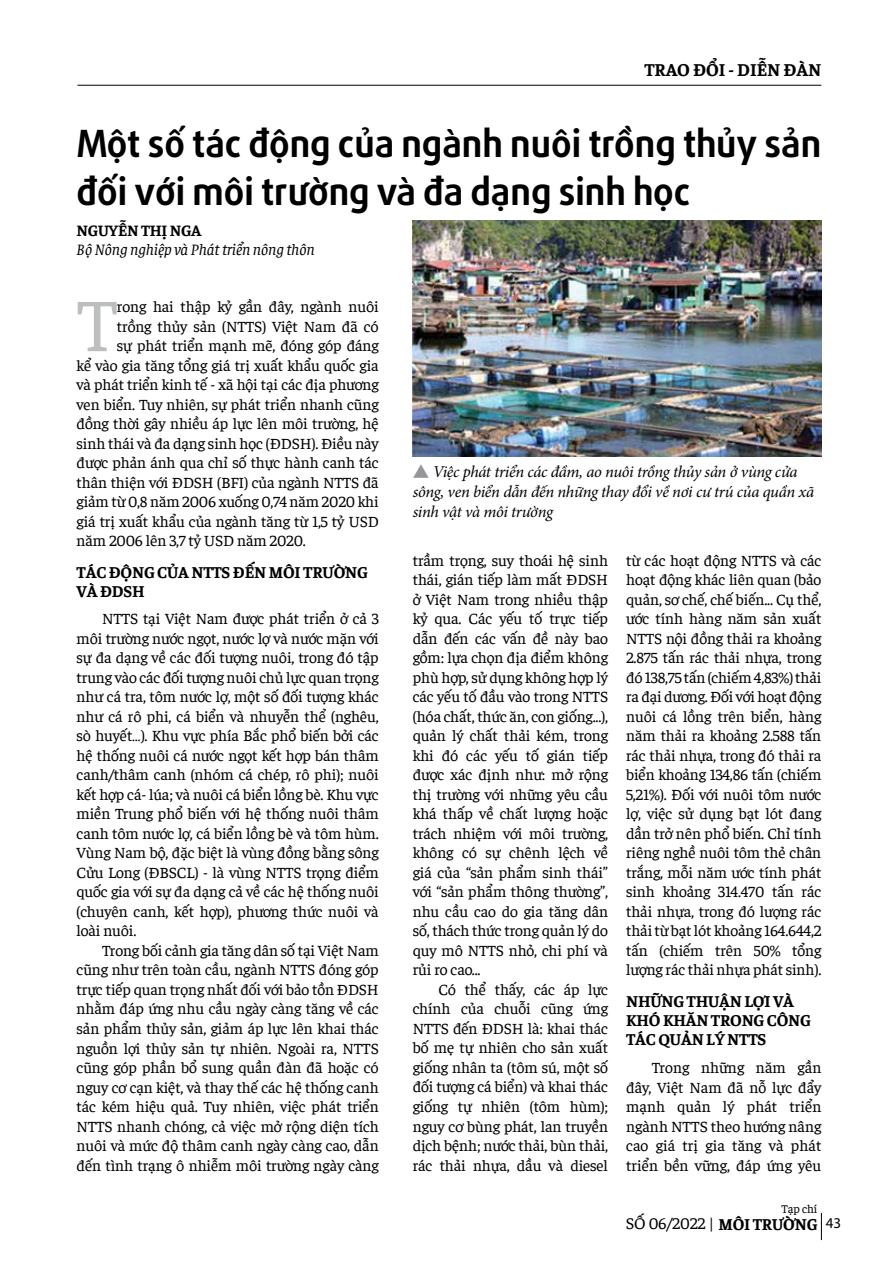
<style>
.page{position:relative;width:881px;height:1272px;background:#fff}
.page>*{position:absolute;margin:0;border:0;box-sizing:border-box;transform-origin:0 0}
.t1{font:75.9px "Faustina";color:#bcbec0}
.t2{font:700 37.5px/48px "UTM Daxline";color:#000}
.t3{font:700 18px "Faustina";color:#000}
.t4{font:italic 16.5px/19.8px "Minion Pro";letter-spacing:-.02em;color:#000}
.t5{font:700 16.5px/18.8px "Faustina";letter-spacing:-.01em;color:#000}
.t6{font:16.5px "Faustina";letter-spacing:-.01em;color:#000}
.t7{font:15.75px/19.5px "Faustina";letter-spacing:-.01em;color:#000;text-align:justify}
.t8{font:italic 15.75px "Faustina";letter-spacing:-.01em;color:#000}
.t9{font:700 15.75px "Faustina";letter-spacing:-.01em;color:#000}
.t10{font:15px "Myriad Pro";color:#000}
.t11{font:12px "Faustina";letter-spacing:-.01em;color:#000}
.s1{font-weight:700}
</style>
<div class="page">
<svg style="left:820px;top:1213px;width:1px;height:26px"></svg>
<hr style="left:77px;top:85px;width:744px;height:1px;background:#000">
<img style="left:412px;top:220px;width:409px;height:237px">
<p class="t3" style="left:644px;top:57px;width:178px">TRAO ĐỔI - DIỄN ĐÀN</p>
<h2 class="t2" style="left:77px;top:117px;width:745px">Một số tác động của ngành nuôi trồng thủy sản đối với môi trường và đa dạng sinh học</h2>
<p class="t9" style="left:77px;top:220px;width:126px">NGUYỄN THỊ NGA</p>
<p class="t8" style="left:77px;top:239px;width:239px">Bộ Nông nghiệp và Phát triển nông thôn</p>
<h1 class="t1" style="left:77px;top:274px;width:43px">T</h1>
<p class="t7" style="left:117px;top:296px;width:263px">rong hai thập kỷ gần đây, ngành nuôi</p>
<p class="t7" style="left:117px;top:315px;width:263px">trồng thủy sản (NTTS) Việt Nam đã có</p>
<p class="t7" style="left:117px;top:335px;width:263px">sự phát triển mạnh mẽ, đóng góp đáng</p>
<p class="t7" style="left:77px;top:354px;width:303px">kể vào gia tăng tổng giá trị xuất khẩu quốc gia</p>
<p class="t7" style="left:77px;top:374px;width:303px">và phát triển kinh tế - xã hội tại các địa phương</p>
<p class="t7" style="left:77px;top:393px;width:303px">ven biển. Tuy nhiên, sự phát triển nhanh cũng</p>
<p class="t7" style="left:77px;top:413px;width:303px">đồng thời gây nhiều áp lực lên môi trường, hệ</p>
<p class="t7" style="left:77px;top:432px;width:303px">sinh thái và đa dạng sinh học (ĐDSH). Điều này</p>
<p class="t7" style="left:77px;top:452px;width:303px">được phản ánh qua chỉ số thực hành canh tác</p>
<p class="t7" style="left:77px;top:471px;width:299px">thân thiện với ĐDSH (BFI) của ngành NTTS đã</p>
<p class="t7" style="left:77px;top:491px;width:303px">giảm từ 0,8 năm 2006 xuống 0,74 năm 2020 khi</p>
<p class="t7" style="left:77px;top:510px;width:303px">giá trị xuất khẩu của ngành tăng từ 1,5 tỷ USD</p>
<p class="t7" style="left:77px;top:530px;width:231px">năm 2006 lên 3,7 tỷ USD năm 2020.</p>
<p class="t5" style="left:77px;top:561px;width:292px">TÁC ĐỘNG CỦA NTTS ĐẾN MÔI TRƯỜNG<br>VÀ ĐDSH</p>
<p class="t7" style="left:77px;top:608px;width:303px;text-indent:26px">NTTS tại Việt Nam được phát triển ở cả 3 môi trường nước ngọt, nước lợ và nước mặn với sự đa dạng về các đối tượng nuôi, trong đó tập trung vào các đối tượng nuôi chủ lực quan trọng như cá tra, tôm nước lợ, một số đối tượng khác như cá rô phi, cá biển và nhuyễn thể (nghêu, sò huyết…). Khu vực phía Bắc phổ biến bởi các hệ thống nuôi cá nước ngọt kết hợp bán thâm canh/thâm canh (nhóm cá chép, rô phi); nuôi kết hợp cá- lúa; và nuôi cá biển lồng bè. Khu vực miền Trung phổ biến với hệ thống nuôi thâm canh tôm nước lợ, cá biển lồng bè và tôm hùm.<br>Vùng Nam bộ, đặc biệt là vùng đồng bằng sông Cửu Long (ĐBSCL) - là vùng NTTS trọng điểm quốc gia với sự đa dạng cả về các hệ thống nuôi (chuyên canh, kết hợp), phương thức nuôi và loài nuôi.</p>
<p class="t7" style="left:77px;top:939px;width:303px;text-indent:26px">Trong bối cảnh gia tăng dân số tại Việt Nam cũng như trên toàn cầu, ngành NTTS đóng góp trực tiếp quan trọng nhất đối với bảo tồn ĐDSH nhằm đáp ứng nhu cầu ngày càng tăng về các sản phẩm thủy sản, giảm áp lực lên khai thác nguồn lợi thủy sản tự nhiên. Ngoài ra, NTTS cũng góp phần bổ sung quần đàn đã hoặc có nguy cơ cạn kiệt, và thay thế các hệ thống canh tác kém hiệu quả. Tuy nhiên, việc phát triển NTTS nhanh chóng, cả việc mở rộng diện tích nuôi và mức độ thâm canh ngày càng cao, dẫn đến tình trạng ô nhiễm môi trường ngày càng</p>
<p class="t4" style="left:412px;top:462px;width:402px;text-indent:20px">Việc phát triển các đầm, ao nuôi trồng thủy sản ở vùng cửa sông, ven biển dẫn đến những thay đổi về nơi cư trú của quần xã sinh vật và môi trường</p>
<p class="t7" style="left:412px;top:549px;width:197px;text-align:left">trầm trọng, suy thoái hệ sinh thái, gián tiếp làm mất ĐDSH ở Việt Nam trong nhiều thập kỷ qua. Các yếu tố trực tiếp dẫn đến các vấn đề này bao gồm: lựa chọn địa điểm không phù hợp, sử dụng không hợp lý các yếu tố đầu vào trong NTTS (hóa chất, thức ăn, con giống...), quản lý chất thải kém, trong khi đó các yếu tố gián tiếp được xác định như: mở rộng thị trường với những yêu cầu khá thấp về chất lượng hoặc trách nhiệm với môi trường, không có sự chênh lệch về giá của “sản phẩm sinh thái” với “sản phẩm thông thường”, nhu cầu cao do gia tăng dân số, thách thức trong quản lý do quy mô NTTS nhỏ, chi phí và rủi ro cao...</p>
<p class="t7" style="left:412px;top:978px;width:197px;text-align:left;text-indent:26px">Có thể thấy, các áp lực chính của chuỗi cũng ứng<br>NTTS đến ĐDSH là: khai thác bố mẹ tự nhiên cho sản xuất giống nhân ta (tôm sú, một số đối tượng cá biển) và khai thác giống tự nhiên (tôm hùm); nguy cơ bùng phát, lan truyền dịch bệnh; nước thải, bùn thải, rác thải nhựa, dầu và diesel</p>
<p class="t7" style="left:626px;top:549px;width:197px">từ các hoạt động NTTS và các hoạt động khác liên quan (bảo quản, sơ chế, chế biến... Cụ thể, ước tính hàng năm sản xuất NTTS nội đồng thải ra khoảng 2.875 tấn rác thải nhựa, trong đó 138,75 tấn (chiếm 4,83%) thải ra đại dương. Đối với hoạt động nuôi cá lồng trên biển, hàng năm thải ra khoảng 2.588 tấn rác thải nhựa, trong đó thải ra biển khoảng 134,86 tấn (chiếm 5,21%). Đối với nuôi tôm nước lợ, việc sử dụng bạt lót đang dần trở nên phổ biến. Chỉ tính riêng nghề nuôi tôm thẻ chân trắng, mỗi năm ước tính phát sinh khoảng 314.470 tấn rác thải nhựa, trong đó lượng rác thải từ bạt lót khoảng 164.644,2 tấn (chiếm trên 50% tổng lượng rác thải nhựa phát sinh).</p>
<p class="t5" style="left:626px;top:990px;width:186px">NHỮNG THUẬN LỢI VÀ<br>KHÓ KHĂN TRONG CÔNG<br>TÁC QUẢN LÝ NTTS</p>
<p class="t7" style="left:626px;top:1056px;width:197px;text-indent:26px">Trong những năm gần đây, Việt Nam đã nỗ lực đẩy mạnh quản lý phát triển ngành NTTS theo hướng nâng cao giá trị gia tăng và phát triển bề n vững, đáp ứng yêu</p>
<p class="t11" style="left:781px;top:1201px;width:37px">Tạp chí</p>
<p class="t6" style="left:625px;top:1211px;width:193px">SỐ 06/2022 | <span class="s1">MÔI TRƯỜNG</span></p>
<p class="t10" style="left:825px;top:1213px;width:17px">43</p>
</div>
